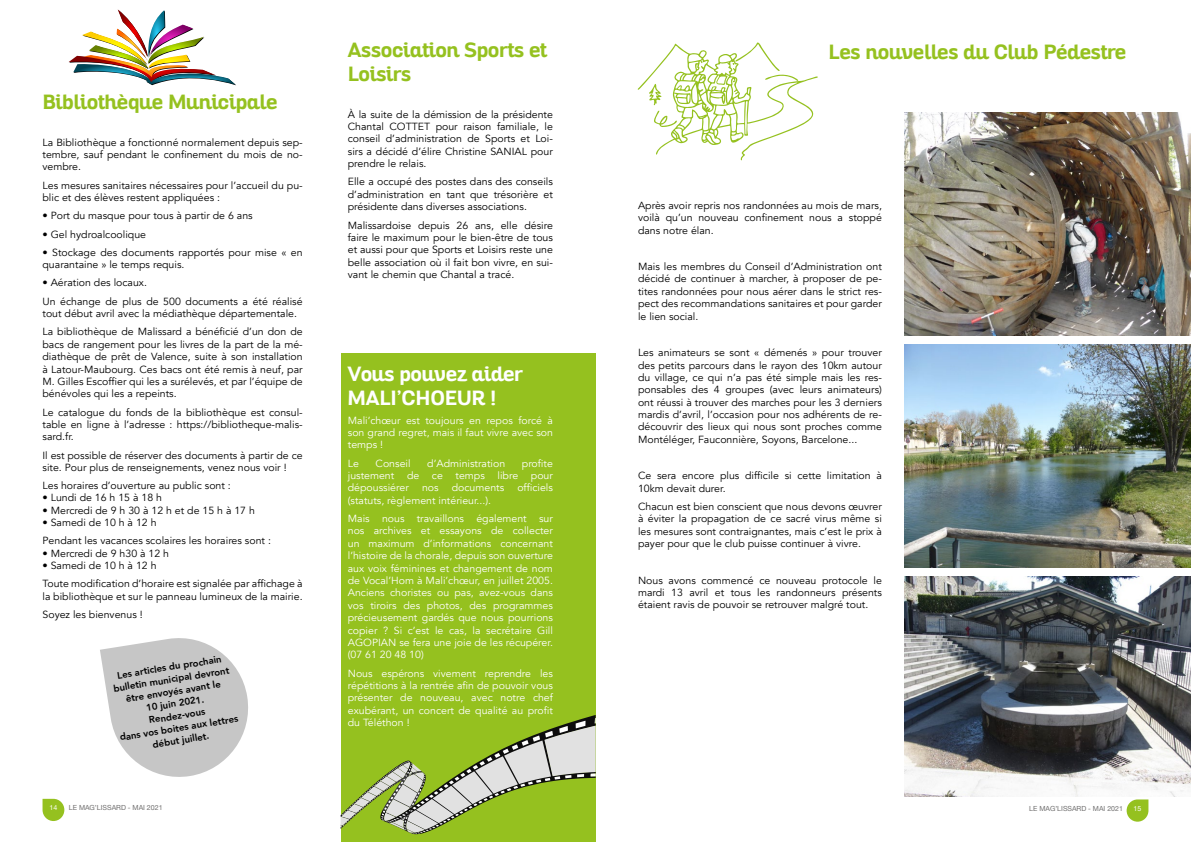
<style>
.page{position:relative;width:1191px;height:842px;background:#fff}
.page>*{position:absolute;margin:0;border:0;box-sizing:border-box;transform-origin:0 0}
.t1{font:700 20px/24px "Altair";color:#95c11f}
.t2{font:700 20px/24px "Altair";color:#fff}
.t3{font:10.3px/12.4px "Avenir";color:#000;text-align:justify}
.t4{font:10.3px/12.4px "Avenir";color:#fff;text-align:justify}
.t5{font:800 9.6px/12.3px "Avenir";color:#000;text-align:center}
.t6{font:7px "Helvetica Neue";color:#706f6f}
.t7{font:7px "Helvetica Neue";color:#fff}
</style>
<div class="page">
<div style="left:340px;top:353px;width:255px;height:489px;background:#95c11f"></div>
<svg style="left:1126px;top:799px;width:22px;height:23px"></svg>
<svg style="left:637px;top:42px;width:181px;height:119px"></svg>
<img style="left:904px;top:576px;width:287px;height:221px">
<img style="left:904px;top:344px;width:287px;height:223px">
<img style="left:904px;top:112px;width:287px;height:223px">
<svg style="left:43px;top:799px;width:21px;height:22px"></svg>
<svg style="left:100px;top:638px;width:148px;height:139px"></svg>
<svg style="left:341px;top:715px;width:254px;height:119px"></svg>
<img style="left:69px;top:9px;width:167px;height:76px">
<h1 class="t1" style="left:43px;top:90px;width:236px">Bibliothèque Municipale</h1>
<p class="t3" style="left:43px;top:136px;width:262px">La Bibliothèque a fonctionné normalement depuis sep&shy;tembre, sauf pendant le confinement du mois de no&shy;vembre.</p>
<p class="t3" style="left:43px;top:179px;width:262px">Les mesures sanitaires nécessaires pour l’accueil du pu&shy;blic et des élèves restent appliquées :</p>
<p class="t3" style="left:43px;top:210px;width:212px">• Port du masque pour tous à partir de 6 ans</p>
<p class="t3" style="left:43px;top:228px;width:105px">• Gel hydroalcoolique</p>
<p class="t3" style="left:43px;top:246px;width:262px">• Stockage des documents rapportés pour mise « en quarantaine » le temps requis.</p>
<p class="t3" style="left:43px;top:274px;width:262px;line-height:18.2px">• Aération des locaux.<br>Un échange de plus de 500 documents a été réalisé</p>
<p class="t3" style="left:43px;top:305px;width:262px;line-height:18.2px">tout début avril avec la médiathèque départementale.<br>La bibliothèque de Malissard a bénéficié d’un don de</p>
<p class="t3" style="left:43px;top:338px;width:262px">bacs de rangement pour les livres de la part de la mé&shy;diathèque de prêt de Valence, suite à son installation à Latour-Maubourg. Ces bacs ont été remis à neuf, par M. Gilles Escoffier qui les a surélevés, et par l’équipe de bénévoles qui les a repeints.</p>
<p class="t3" style="left:43px;top:406px;width:262px">Le catalogue du fonds de la bibliothèque est consul&shy;table en ligne à l’adresse : https://bibliotheque-malis&shy;sard.fr.</p>
<p class="t3" style="left:43px;top:449px;width:262px">Il est possible de réserver des documents à partir de ce site. Pour plus de renseignements, venez nous voir !</p>
<p class="t3" style="left:43px;top:479px;width:190px">Les horaires d’ouverture au public sont :</p>
<p class="t3" style="left:43px;top:492px;width:121px">• Lundi de 16 h 15 à 18 h</p>
<p class="t3" style="left:43px;top:504px;width:214px">• Mercredi de 9 h 30 à 12 h et de 15 h à 17 h</p>
<p class="t3" style="left:43px;top:514px;width:230px;line-height:18.2px">• Samedi de 10 h à 12 h<br>Pendant les vacances scolaires les horaires sont :</p>
<p class="t3" style="left:43px;top:547px;width:128px">• Mercredi de 9 h30 à 12 h</p>
<p class="t3" style="left:43px;top:557px;width:262px;line-height:18.2px">• Samedi de 10 h à 12 h<br>Toute modification d’horaire est signalée par affichage à</p>
<p class="t3" style="left:43px;top:587px;width:262px;line-height:18.2px">la bibliothèque et sur le panneau lumineux de la mairie.<br>Soyez les bienvenus !</p>
<p class="t5" style="left:109px;top:670px;width:121px;rotate:-9deg">Les articles du prochain bulletin municipal devront être envoyés avant le<br>10 juin 2021.<br>Rendez-vous<br>dans vos boites aux lettres début juillet.</p>
<p class="t7" style="left:50px;top:803px;width:9px">14</p>
<p class="t6" style="left:69px;top:802px;width:95px">LE MAG’LISSARD - MAI 2021</p>
<h1 class="t1" style="left:348px;top:39px;width:200px">Association Sports et<br>Loisirs</h1>
<p class="t3" style="left:348px;top:108px;width:207px">À la suite de la démission de la présidente Chantal COTTET pour raison familiale, le conseil d’administration de Sports et Loi&shy;sirs a décidé d’élire Christine SANIAL pour prendre le relais.</p>
<p class="t3" style="left:348px;top:176px;width:207px">Elle a occupé des postes dans des conseils d’administration en tant que trésorière et présidente dans diverses associations.</p>
<p class="t3" style="left:348px;top:219px;width:207px">Malissardoise depuis 26 ans, elle désire faire le maximum pour le bien-être de tous et aussi pour que Sports et Loisirs reste une belle association où il fait bon vivre, en sui&shy;vant le chemin que Chantal a tracé.</p>
<h1 class="t2" style="left:348px;top:363px;width:177px">Vous pouvez aider<br>MALI’CHOEUR !</h1>
<p class="t4" style="left:348px;top:414px;width:207px">Mali’chœur est toujours en repos forcé à son grand regret, mais il faut vivre avec son temps !</p>
<p class="t4" style="left:348px;top:457px;width:13px">Le</p>
<p class="t4" style="left:375px;top:457px;width:36px">Conseil</p>
<p class="t4" style="left:427px;top:457px;width:79px">d’Administration</p>
<p class="t4" style="left:348px;top:457px;width:207px;text-indent:174px">profite justement de ce temps libre pour dépoussiérer</p>
<p class="t4" style="left:422px;top:482px;width:18px">nos</p>
<p class="t4" style="left:452px;top:482px;width:54px">documents</p>
<p class="t4" style="left:517px;top:482px;width:37px">officiels</p>
<p class="t4" style="left:348px;top:491px;width:207px;line-height:18.2px">(statuts, règlement intérieur...).<br>Mais nous travaillons également sur</p>
<p class="t4" style="left:348px;top:525px;width:207px">nos archives et essayons de collecter un maximum d’informations concernant l’histoire de la chorale, depuis son ouverture aux voix féminines et changement de nom de Vocal’Hom à Mali’chœur, en juillet 2005.<br>Anciens choristes ou pas, avez-vous dans vos tiroirs des photos, des programmes précieusement gardés que nous pourrions copier ? Si c’est le cas, la secrétaire Gill AGOPIAN se fera une joie de les récupérer. (07 61 20 48 10)</p>
<p class="t4" style="left:348px;top:667px;width:207px">Nous espérons vivement reprendre les répétitions à la rentrée afin de pouvoir vous présenter de nouveau, avec notre chef exubérant, un concert de qualité au profit du Téléthon !</p>
<h1 class="t1" style="left:828px;top:41px;width:299px">Les nouvelles du Club Pédestre</h1>
<p class="t3" style="left:638px;top:199px;width:245px">Après avoir repris nos randonnées au mois de mars, voilà qu’un nouveau confinement nous a stoppé dans notre élan.</p>
<p class="t3" style="left:638px;top:260px;width:245px">Mais les membres du Conseil d’Administration ont décidé de continuer à marcher, à proposer de pe&shy;tites randonnées pour nous aérer dans le strict res&shy;pect des recommandations sanitaires et pour garder le lien social.</p>
<p class="t3" style="left:638px;top:347px;width:245px">Les animateurs se sont « démenés » pour trouver des petits parcours dans le rayon des 10km autour du village, ce qui n’a pas été simple mais les res&shy;ponsables des 4 groupes (avec leurs animateurs) ont réussi à trouver des marches pour les 3 derniers mardis d’avril, l’occasion pour nos adhérents de re&shy;découvrir des lieux qui nous sont proches comme Montéléger, Fauconnière, Soyons, Barcelone...</p>
<p class="t3" style="left:638px;top:470px;width:245px">Ce sera encore plus difficile si cette limitation à<br>10km devait durer.</p>
<p class="t3" style="left:638px;top:500px;width:245px">Chacun est bien conscient que nous devons œuvrer à éviter la propagation de ce sacré virus même si les mesures sont contraignantes, mais c’est le prix à payer pour que le club puisse continuer à vivre.</p>
<p class="t3" style="left:638px;top:574px;width:245px">Nous avons commencé ce nouveau protocole le mardi 13 avril et tous les randonneurs présents étaient ravis de pouvoir se retrouver malgré tout.</p>
<p class="t6" style="left:1029px;top:803px;width:95px">LE MAG’LISSARD - MAI 2021</p>
<p class="t7" style="left:1133px;top:803px;width:9px">15</p>
</div>
